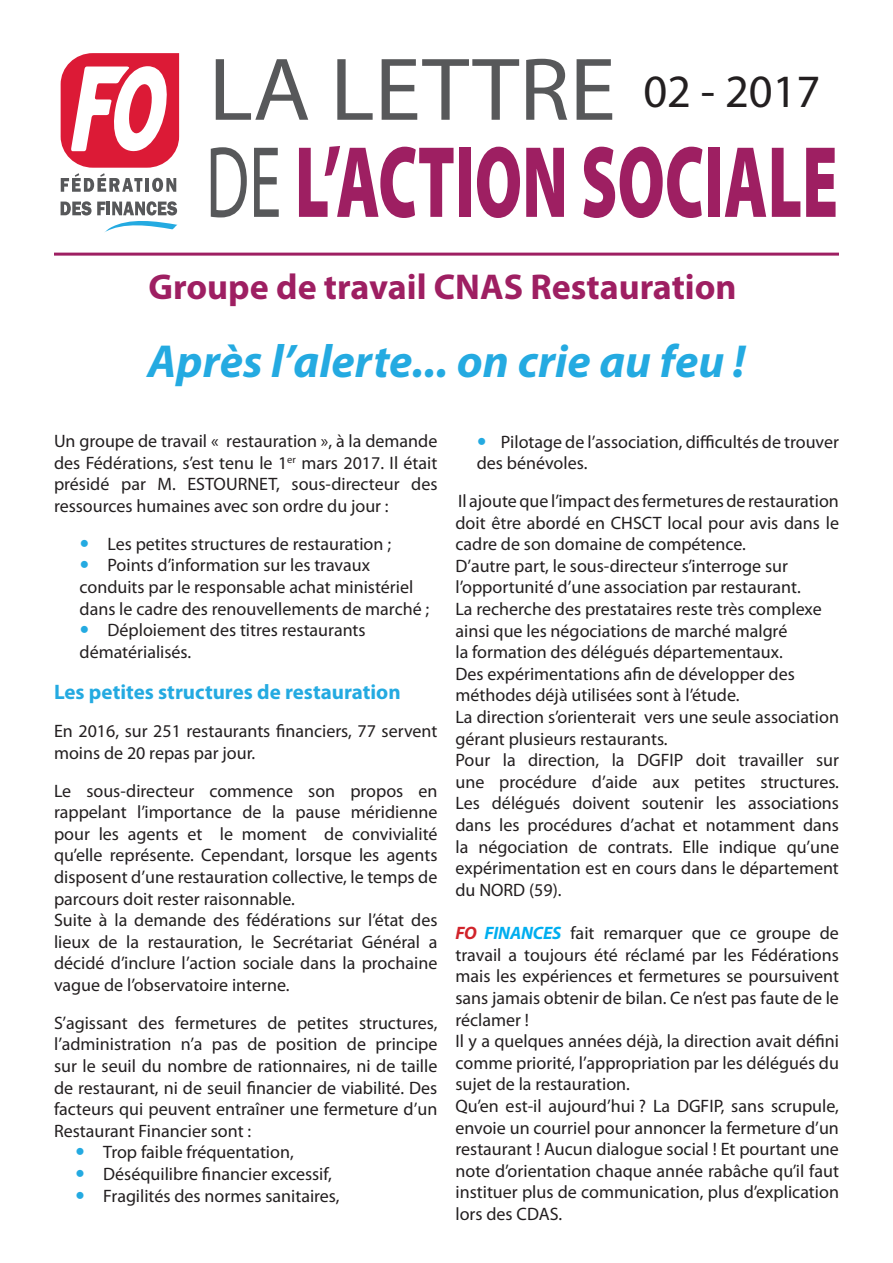
<style>
.page{position:relative;width:893px;height:1263px;background:#fff}
.page>*{position:absolute;margin:0;border:0;box-sizing:border-box;transform-origin:0 0}
.t1{font:italic 700 46.5px "Myriad Pro";color:#24aae1}
.t2{font:46.5px "Myriad Pro";color:#231f20}
.t3{font:700 36px "Myriad Pro";color:#9e1f62}
.t4{font:700 21px "Myriad Pro";color:#24aae1}
.t5{font:18px/21.6px "Myriad Pro";color:#231f20;text-align:justify}
.s1{font-weight:700;font-style:italic;color:#d1232a}
.s2{font-weight:700;font-style:italic;color:#00aeef}
</style>
<div class="page">
<svg style="left:216px;top:59px;width:92px;height:61px"></svg>
<svg style="left:337px;top:59px;width:36px;height:61px"></svg>
<svg style="left:382px;top:59px;width:137px;height:61px"></svg>
<svg style="left:526px;top:59px;width:41px;height:61px"></svg>
<svg style="left:577px;top:59px;width:35px;height:61px"></svg>
<svg style="left:211px;top:147px;width:36px;height:70px"></svg>
<svg style="left:254px;top:148px;width:25px;height:69px"></svg>
<svg style="left:299px;top:146px;width:155px;height:72px"></svg>
<div style="left:459px;top:148px;width:12px;height:69px;background:#9e1f62"></div>
<svg style="left:477px;top:147px;width:43px;height:71px"></svg>
<svg style="left:526px;top:148px;width:38px;height:69px"></svg>
<svg style="left:583px;top:147px;width:119px;height:71px"></svg>
<div style="left:708px;top:148px;width:12px;height:69px;background:#9e1f62"></div>
<svg style="left:725px;top:148px;width:41px;height:69px"></svg>
<svg style="left:772px;top:148px;width:28px;height:69px"></svg>
<svg style="left:806px;top:148px;width:29px;height:69px"></svg>
<hr style="left:54px;top:253px;width:785px;height:3px;background:#9e1f62">
<svg style="left:61px;top:53px;width:118px;height:139px"></svg>
<svg style="left:61px;top:201px;width:117px;height:32px"></svg>
<p class="t2" style="left:643px;top:63px;width:179px">02 - 2017</p>
<p class="t3" style="left:148px;top:264px;width:590px">Groupe de travail CNAS Restauration</p>
<p class="t1" style="left:147px;top:331px;width:599px">Après l’alerte... on crie au feu !</p>
<p class="t5" style="left:54px;top:430px;width:385px">Un groupe de travail « restauration », à la demande des Fédérations, s’est tenu le 1<sup>er</sup> mars 2017. Il était présidé par M. ESTOURNET, sous-directeur des ressources humaines avec son ordre du jour :</p>
<p class="t5" style="left:107px;top:533px;width:285px">Les petites structures de restauration ;</p>
<p class="t5" style="left:80px;top:554px;width:351px;text-align:left;text-indent:28px">Points d’information sur les travaux conduits par le responsable achat ministériel dans le cadre des renouvellements de marché ;</p>
<p class="t5" style="left:80px;top:619px;width:288px;text-indent:28px">Déploiement des titres restaurants dématérialisés.</p>
<p class="t4" style="left:54px;top:678px;width:348px">Les petites structures de restauration</p>
<p class="t5" style="left:54px;top:720px;width:385px">En 2016, sur 251 restaurants financiers, 77 servent moins de 20 repas par jour.</p>
<p class="t5" style="left:54px;top:779px;width:385px">Le sous-directeur commence son propos en rappelant l’importance de la pause méridienne pour les agents et le moment de convivialité qu’elle représente. Cependant, lorsque les agents disposent d’une restauration collective, le temps de parcours doit rester raisonnable.</p>
<p class="t5" style="left:54px;top:909px;width:385px">Suite à la demande des fédérations sur l’état des lieux de la restauration, le Secrétariat Général a décidé d’inclure l’action sociale dans la prochaine vague de l’observatoire interne.</p>
<p class="t5" style="left:54px;top:1011px;width:385px">S’agissant des fermetures de petites structures, l’administration n’a pas de position de principe sur le seuil du nombre de rationnaires, ni de taille de restaurant, ni de seuil financier de viabilité. Des facteurs qui peuvent entraîner une fermeture d’un Restaurant Financier sont :</p>
<p class="t5" style="left:103px;top:1141px;width:192px">Trop faible fréquentation,</p>
<p class="t5" style="left:103px;top:1163px;width:230px">Déséquilibre financier excessif,</p>
<p class="t5" style="left:103px;top:1184px;width:238px">Fragilités des normes sanitaires,</p>
<p class="t5" style="left:477px;top:430px;width:364px;text-indent:24px">Pilotage de l’association, difficultés de trouver des bénévoles.</p>
<p class="t5" style="left:455px;top:490px;width:385px">Il ajoute que l’impact des fermetures de restauration doit être abordé en CHSCT local pour avis dans le cadre de son domaine de compétence.</p>
<p class="t5" style="left:455px;top:555px;width:368px;text-align:left">D’autre part, le sous-directeur s’interroge sur l’opportunité d’une association par restaurant.<br>La recherche des prestataires reste très complexe ainsi que les négociations de marché malgré<br>la formation des délégués départementaux.<br>Des expérimentations afin de développer des méthodes déjà utilisées sont à l’étude.</p>
<p class="t5" style="left:455px;top:706px;width:385px">La direction s’orienterait vers une seule association gérant plusieurs restaurants.</p>
<p class="t5" style="left:455px;top:749px;width:385px">Pour la direction, la DGFIP doit travailler sur une procédure d’aide aux petites structures.<br>Les délégués doivent soutenir les associations dans les procédures d’achat et notamment dans la négociation de contrats. Elle indique qu’une expérimentation est en cours dans le département du NORD (59).</p>
<p class="t5" style="left:455px;top:922px;width:385px"><span class="s1">FO</span> <span class="s2">FINANCES</span> fait remarquer que ce groupe de travail a toujours été réclamé par les Fédérations mais les expériences et fermetures se poursuivent sans jamais obtenir de bilan. Ce n’est pas faute de le réclamer !</p>
<p class="t5" style="left:455px;top:1030px;width:385px">Il y a quelques années déjà, la direction avait défini comme priorité, l’appropriation par les délégués du sujet de la restauration.</p>
<p class="t5" style="left:455px;top:1095px;width:385px">Qu’en est-il aujourd’hui ? La DGFIP, sans scrupule, envoie un courriel pour annoncer la fermeture d’un restaurant ! Aucun dialogue social ! Et pourtant une note d’orientation chaque année rabâche qu’il faut instituer plus de communication, plus d’explication lors des CDAS.</p>
</div>
